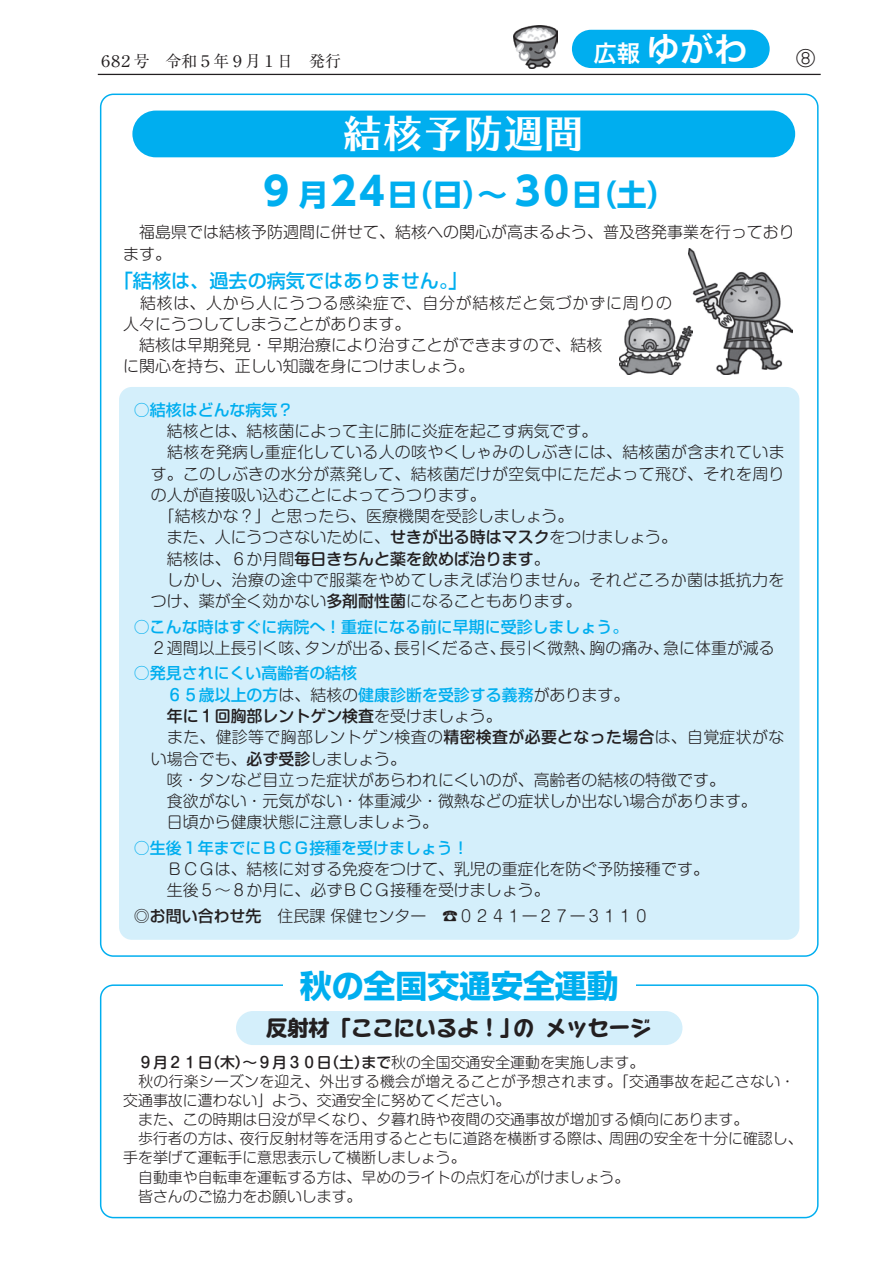
<style>
.page{position:relative;width:893px;height:1263px;background:#fff}
.page>*{position:absolute;margin:0;border:0;box-sizing:border-box;transform-origin:0 0}
.t1{font:700 38.85px "UD Shin Go Pro";color:#00aeef}
.t2{font:38.25px "UD Typos 515 Std";letter-spacing:.05em;color:#fff}
.t3{font:34.05px "Hira Kaku Pro W6";color:#fff}
.t4{font:700 31.95px "Shin Go Pr 6";color:#00aeef}
.t5{font:700 29.85px "UD Shin Go Pro";color:#00aeef}
.t6{font:23.4px "Hira Kaku Pro W6";color:#fff}
.t7{font:700 21.3px "Capie N Std";color:#231f20}
.t8{font:500 19.2px "Shin Go Pr 6";color:#00aeef}
.t9{font:19.2px "DF Gothic P Std W3";color:#231f20}
.t10{font:300 15.9px/21.3px "Shin M Go Pro";color:#231f20}
.t11{font:300 15.9px "Shin M Go Pro";letter-spacing:.02em;color:#231f20}
.t12{font:500 15.9px "Shin Go Pr 6";color:#00aeef}
.t13{font:500 15.9px "Shin M Go Pro";color:#231f20}
.t14{font:500 15.9px "Shin M Go Pro";color:#00aeef}
.t15{font:15.9px "Ryumin Pr 6";color:#231f20}
.t16{font:500 15.9px "Shin Go Pr 6";color:#231f20}
.t17{font:300 14.85px/19.2px "Shin M Go Pro";color:#231f20}
.t18{font:500 14.85px "Shin M Go Pro";color:#231f20}
.s1{font-weight:500}
.s2{font-weight:300}
.s3{font-weight:300;color:#231f20}
.s4{font-family:"Shin M Go Pro";font-weight:300}
.s5{font-family:"Typelabo N Std"}
.s6{font-family:"Shin M Go Pro"}
</style>
<div class="page">
<div style="left:572px;top:30px;width:198px;height:38px;background:#00aeef;border-radius:19px"></div>
<img style="left:689px;top:248px;width:103px;height:126px">
<img style="left:619px;top:318px;width:73px;height:56px">
<div style="left:119px;top:387px;width:680px;height:553px;background:#d4effb;border-radius:13px"></div>
<div style="left:236px;top:1011px;width:446px;height:34px;background:#d4effb;border-radius:17px"></div>
<div style="left:132px;top:111px;width:663px;height:46px;background:#00aeef;border-radius:23px"></div>
<hr style="left:98px;top:74px;width:723px;height:1px;background:#231f20">
<img style="left:513px;top:26px;width:44px;height:42px">
<p class="t15" style="left:98px;top:49px;width:245px">６８２号　令和５年９月１日　発行</p>
<h3 class="t6" style="left:593px;top:32px;width:48px">広報</h3>
<h3 class="t3" style="left:646px;top:18px;width:104px">ゆがわ</h3>
<p class="t9" style="left:796px;top:48px;width:21px">8</p>
<h2 class="t2" style="left:344px;top:102px;width:241px">結核予防週間</h2>
<h3 class="t5" style="left:572px;top:170px;width:106px">（日土(</h3>
<h1 class="t1" style="left:257px;top:160px;width:40px">９</h1>
<p class="t10" style="left:123px;top:220px;width:673px">　福島県では結核予防週間に併せて、結核への関心が高まるよう、普及啓発事業を行っております。</p>
<p class="t8" style="left:114px;top:265px;width:355px">「結核は、過去の病気ではありません「。</p>
<p class="t10" style="left:123px;top:290px;width:550px">　結核は、人から人にうつる感染症で、自分が結核だと気づかずに周りの人々にうつしてしまうことがあります。<br>　結核は早期発見・早期治療により治すことができますので、結核<br>に関心を持ち、正しい知識を身につけましょう。</p>
<p class="t12" style="left:134px;top:397px;width:161px">○結核はどんな病気?</p>
<p class="t10" style="left:167px;top:419px;width:432px">結核とは、結核菌によって主に肺に炎症を起こす病気です。</p>
<p class="t11" style="left:167px;top:440px;width:619px">結核を発病し重症化している人の咳やくしゃみのしぶきには、結核菌が含まれていま</p>
<p class="t11" style="left:151px;top:461px;width:635px">す。このしぶきの水分が蒸発して、結核菌だけが空気中にただよって飛び、それを周り</p>
<p class="t10" style="left:151px;top:482px;width:336px">の人が直接吸い込むことによってうつります。</p>
<p class="t10" style="left:151px;top:504px;width:424px">　「結核かな？」と思ったら、医療機関を受診しましょう。</p>
<p class="t10" style="left:167px;top:525px;width:512px">また、人にうつさないために、<span class="s1">せきが出る時はマスク</span>をつけましょう。</p>
<p class="t13" style="left:167px;top:546px;width:384px"><span class="s2">結核は、６か月間</span>毎日きちんと薬を飲めば治ります<span class="s2">。</span></p>
<p class="t11" style="left:167px;top:567px;width:619px">しかし、治療の途中で服薬をやめてしまえば治りません。それどころか菌は抵抗力を</p>
<p class="t10" style="left:151px;top:589px;width:432px">つけ、薬が全く効かない<span class="s1">多剤耐性菌</span>になることもあります。</p>
<p class="t12" style="left:134px;top:614px;width:496px">○こんな時はすぐに病院へ！重症になる前に早期に受診しましょう。</p>
<p class="t10" style="left:663px;top:635px;width:113px">急に体重が減る</p>
<h1 class="t1" style="left:331px;top:160px;width:56px">24</h1>
<h1 class="t1" style="left:515px;top:160px;width:56px">30</h1>
<h3 class="t5" style="left:388px;top:170px;width:121px">（日日）〜</h3>
<h3 class="t5" style="left:299px;top:170px;width:31px">月</h3>
<p class="t10" style="left:304px;top:635px;width:97px">タンが出る、</p>
<p class="t10" style="left:589px;top:635px;width:81px">胸の痛み、</p>
<p class="t10" style="left:151px;top:635px;width:161px">２週間以上長引く咳、</p>
<p class="t12" style="left:134px;top:660px;width:225px">○発見されにくい高齢者の結核</p>
<p class="t14" style="left:167px;top:682px;width:464px">６５歳以上の方<span class="s3">は、結核の</span>健康診断を受診する義務<span class="s3">があります。</span></p>
<p class="t13" style="left:167px;top:703px;width:336px">年に１回胸部レントゲン検査<span class="s2">を受けましょう。</span></p>
<p class="t11" style="left:167px;top:724px;width:619px">また、健診等で胸部レントゲン検査の<span class="s1">精密検査が必要となった場合</span>は、自覚症状がな</p>
<p class="t10" style="left:151px;top:746px;width:257px">い場合でも、<span class="s1">必ず受診</span>しましょう。</p>
<p class="t10" style="left:167px;top:767px;width:560px">咳・タンなど目立った症状があらわれにくいのが、高齢者の結核の特徴です。</p>
<p class="t10" style="left:167px;top:788px;width:591px">食欲がない・元気がない・体重減少・微熱などの症状しか出ない場合があります。</p>
<p class="t10" style="left:167px;top:810px;width:273px">日頃から健康状態に注意しましょう。</p>
<p class="t12" style="left:134px;top:835px;width:336px">○生後１年までにＢＣＧ接種を受けましょう!</p>
<p class="t10" style="left:167px;top:856px;width:544px">ＢＣＧは、結核に対する免疫をつけて、乳児の重症化を防ぐ予防接種です。生後５～８か月に、必ずＢＣＧ接種を受けましょう。</p>
<p class="t10" style="left:442px;top:903px;width:209px">︎０２４１ー２７ー３１１０</p>
<p class="t10" style="left:394px;top:635px;width:113px">長引くだるさ、</p>
<p class="t10" style="left:500px;top:635px;width:97px">長引く微熱、</p>
<p class="t16" style="left:134px;top:903px;width:137px">◎お問い合わせ先<span class="s4">　</span></p>
<p class="t10" style="left:277px;top:903px;width:173px">住民課保健センター　☎</p>
<h3 class="t4" style="left:300px;top:960px;width:320px">秋<span class="s5">の</span>全国交通安全運動</h3>
<h3 class="t7" style="left:266px;top:1012px;width:257px"><span class="s6">反射材</span>「ここにいるよ！」</h3>
<h3 class="t7" style="left:513px;top:1012px;width:23px">の</h3>
<h3 class="t7" style="left:545px;top:1012px;width:108px">メッセージ</h3>
<p class="t17" style="left:361px;top:1051px;width:284px"><span class="s1">まで</span>秋の全国交通安全運動を実施します。</p>
<p class="t18" style="left:138px;top:1050px;width:232px">９月２１（日木）～９月３０（日土）</p>
<p class="t17" style="left:123px;top:1070px;width:673px">　秋の行楽シーズンを迎え、外出する機会が増えることが予想されます。「交通事故を起こさない・</p>
<p class="t17" style="left:123px;top:1089px;width:388px">交通事故に遭わない」よう、交通安全に努めてください。</p>
<p class="t17" style="left:123px;top:1108px;width:627px">　また、この時期は日没が早くなり、夕暮れ時や夜間の交通事故が増加する傾向にあります。</p>
<p class="t17" style="left:609px;top:1127px;width:195px">周囲の安全を十分に確認し、</p>
<p class="t17" style="left:240px;top:1127px;width:374px">夜行反射材等を活用するとともに道路を横断する際は、</p>
<p class="t17" style="left:123px;top:1127px;width:507px">　歩行者の方は、<br>手を挙げて運転手に意思表示して横断しましょう。<br>　自動車や自転車を運転する方は、早めのライトの点灯を心がけましょう。　皆さんのご協力をお願いします。</p>
</div>
